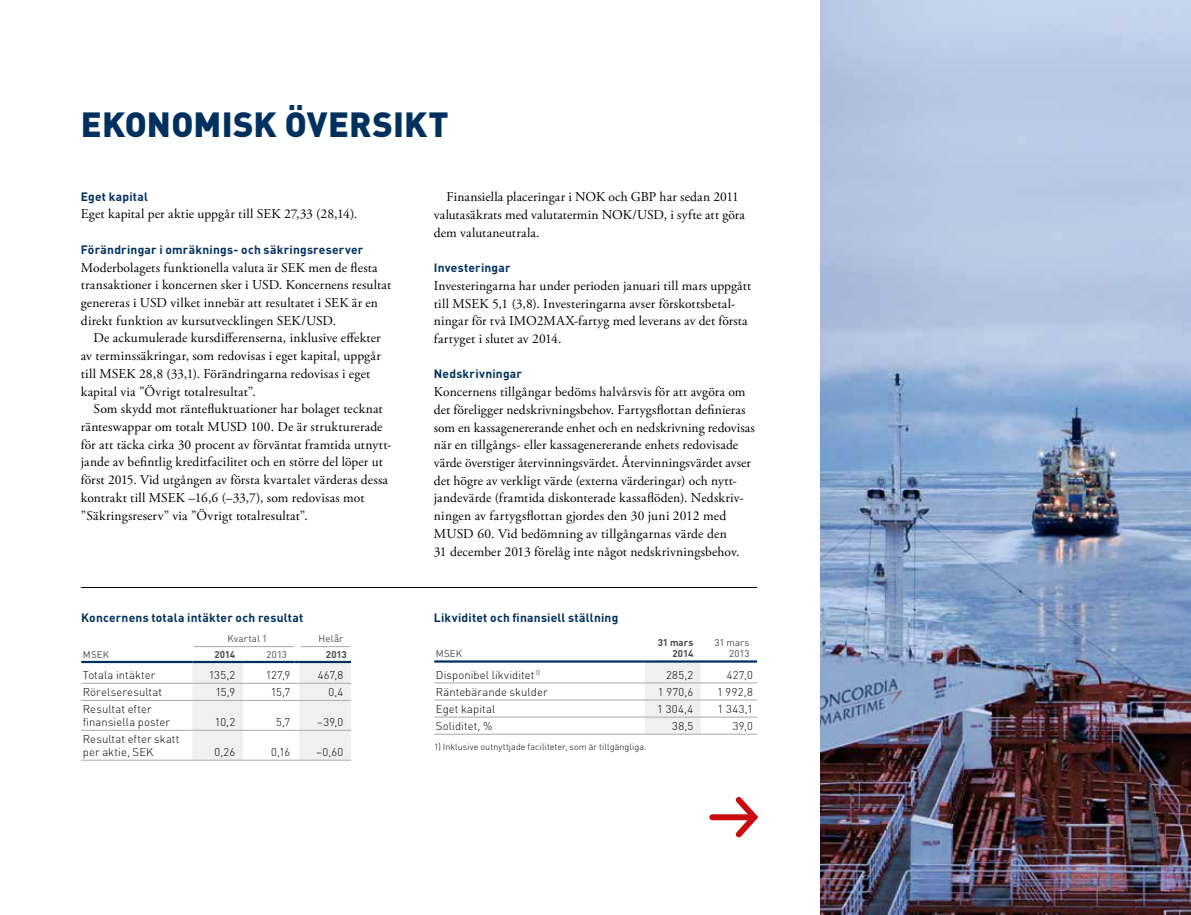
<style>
.page{position:relative;width:1191px;height:915px;background:#fff}
.page>*{position:absolute;margin:0;border:0;box-sizing:border-box;transform-origin:0 0}
.t1{font:900 34.5px "DINOT";letter-spacing:.005em;color:#00315e}
.t2{font:13.5px/17.7px "Adobe Garamond Pro";letter-spacing:.01em;color:#000}
.t3{font:700 12px "DINOT";letter-spacing:.02em;color:#00315e}
.t4{font:300 11.25px/12.8px "DINOT";letter-spacing:.01em;color:#000}
.t5{font:9.75px/11.2px "DINOT";letter-spacing:.01em;color:#4a4a49;text-align:right}
.t6{font:700 9.75px/11.2px "DINOT";letter-spacing:.005em;color:#4a4a49;text-align:right}
.t7{font:700 9.75px "DINOT";letter-spacing:-.015em;color:#4a4a49}
.t8{font:300 9px "DINOT";letter-spacing:.005em;color:#000}
</style>
<div class="page">
<img style="left:821px;top:0;width:370px;height:914px">
<svg style="left:730px;top:797px;width:29px;height:41px"></svg>
<div style="left:712px;top:814px;width:39px;height:6px;background:#c90c0f"></div>
<hr style="left:81px;top:682px;width:111px;height:1px;background:#b3b2b2">
<hr style="left:81px;top:699px;width:111px;height:1px;background:#b3b2b2">
<hr style="left:81px;top:729px;width:111px;height:1px;background:#b3b2b2">
<hr style="left:81px;top:759px;width:111px;height:1px;background:#b3b2b2">
<hr style="left:81px;top:660px;width:111px;height:3px;background:#00315e">
<svg style="left:192px;top:660px;width:159px;height:100px"></svg>
<hr style="left:299px;top:660px;width:52px;height:3px;background:#00315e">
<hr style="left:194px;top:645px;width:100px;height:2px;background:#b3b2b2">
<hr style="left:301px;top:645px;width:49px;height:2px;background:#b3b2b2">
<div style="left:645px;top:662px;width:56px;height:71px;background:#f0f0f0"></div>
<hr style="left:434px;top:660px;width:211px;height:2px;background:#00315e">
<hr style="left:434px;top:699px;width:211px;height:1px;background:#b3b2b2">
<hr style="left:434px;top:716px;width:211px;height:1px;background:#b3b2b2">
<hr style="left:434px;top:733px;width:211px;height:1px;background:#b3b2b2">
<hr style="left:645px;top:660px;width:56px;height:2px;background:#00315e">
<hr style="left:701px;top:660px;width:56px;height:2px;background:#00315e">
<hr style="left:645px;top:699px;width:56px;height:1px;background:#b3b2b2">
<hr style="left:701px;top:699px;width:56px;height:1px;background:#b3b2b2">
<hr style="left:645px;top:716px;width:56px;height:1px;background:#b3b2b2">
<hr style="left:701px;top:716px;width:56px;height:1px;background:#b3b2b2">
<hr style="left:645px;top:733px;width:56px;height:1px;background:#b3b2b2">
<hr style="left:701px;top:733px;width:56px;height:1px;background:#b3b2b2">
<hr style="left:434px;top:682px;width:211px;height:1px;background:#b3b2b2">
<hr style="left:645px;top:682px;width:56px;height:1px;background:#b3b2b2">
<hr style="left:701px;top:682px;width:56px;height:1px;background:#b3b2b2">
<hr style="left:81px;top:587px;width:676px;height:1px;background:#000">
<h1 class="t1" style="left:81px;top:101px;width:369px">EKONOMISK ÖVERSIKT</h1>
<p class="t3" style="left:81px;top:188px;width:69px">Eget kapital</p>
<p class="t2" style="left:81px;top:206px;width:278px">Eget kapital per aktie uppgår till SEK 27,33 (28,14).</p>
<p class="t3" style="left:81px;top:241px;width:284px">Förändringar i omräknings- och säkringsreserver</p>
<p class="t2" style="left:81px;top:259px;width:312px">Moderbolagets funktionella valuta är SEK men de flesta transaktioner i koncernen sker i USD. Koncernens resultat genereras i USD vilket innebär att resultatet i SEK är en direkt funktion av kursutvecklingen SEK/USD.</p>
<p class="t2" style="left:81px;top:329px;width:302px;text-indent:13px">De ackumulerade kursdifferenserna, inklusive effekter av terminssäkringar, som redovisas i eget kapital, uppgår till MSEK 28,8 (33,1). Förändringarna redovisas i eget kapital via ”Övrigt totalresultat”.</p>
<p class="t2" style="left:81px;top:400px;width:312px;text-indent:13px">Som skydd mot räntefluktuationer har bolaget tecknat ränteswappar om totalt MUSD 100. De är strukturerade för att täcka cirka 30 procent av förväntat framtida utnytt&shy;jande av befintlig kreditfacilitet och en större del löper ut först 2015. Vid utgången av första kvartalet värderas dessa kontrakt till MSEK –16,6 (–33,7), som redovisas mot ”Säkringsreserv” via ”Övrigt totalresultat”.</p>
<p class="t3" style="left:81px;top:609px;width:223px">Koncernens totala intäkter och resultat</p>
<p class="t5" style="left:228px;top:632px;width:41px">Kvartal 1</p>
<p class="t5" style="left:318px;top:632px;width:26px">Helår</p>
<p class="t5" style="left:83px;top:648px;width:28px">MSEK</p>
<p class="t7" style="left:214px;top:647px;width:22px">2014</p>
<p class="t5" style="left:266px;top:648px;width:22px">2013</p>
<p class="t7" style="left:326px;top:647px;width:22px">2013</p>
<p class="t4" style="left:83px;top:668px;width:74px">Totala intäkter</p>
<p class="t4" style="left:209px;top:668px;width:28px">135,2</p>
<p class="t4" style="left:266px;top:668px;width:26px">127,9</p>
<p class="t4" style="left:318px;top:668px;width:27px">467,8</p>
<p class="t4" style="left:83px;top:685px;width:81px">Rörelseresultat</p>
<p class="t4" style="left:215px;top:685px;width:21px">15,9</p>
<p class="t4" style="left:271px;top:685px;width:21px">15,7</p>
<p class="t4" style="left:328px;top:685px;width:16px">0,4</p>
<p class="t4" style="left:83px;top:702px;width:89px">Resultat efter finansiella poster</p>
<p class="t4" style="left:215px;top:715px;width:22px">10,2</p>
<p class="t4" style="left:276px;top:715px;width:16px">5,7</p>
<p class="t4" style="left:317px;top:715px;width:28px">–39,0</p>
<p class="t4" style="left:83px;top:732px;width:98px">Resultat efter skatt per aktie, SEK</p>
<p class="t4" style="left:214px;top:744px;width:22px">0,26</p>
<p class="t4" style="left:271px;top:744px;width:21px">0,16</p>
<p class="t4" style="left:316px;top:744px;width:29px">–0,60</p>
<p class="t2" style="left:434px;top:188px;width:313px;text-indent:13px">Finansiella placeringar i NOK och GBP har sedan 2011 valutasäkrats med valutatermin NOK/USD, i syfte att göra dem valutaneutrala.</p>
<p class="t3" style="left:434px;top:259px;width:78px">Investeringar</p>
<p class="t2" style="left:434px;top:277px;width:319px">Investeringarna har under perioden januari till mars uppgått till MSEK 5,1 (3,8). Investeringarna avser förskottsbetal-- ningar för två IMO2MAX-fartyg med leverans av det första fartyget i slutet av 2014.</p>
<p class="t3" style="left:434px;top:366px;width:90px">Nedskrivningar</p>
<p class="t2" style="left:434px;top:383px;width:322px">Koncernens tillgångar bedöms halvårsvis för att avgöra om det föreligger nedskrivningsbehov. Fartygsflottan definieras som en kassagenererande enhet och en nedskrivning redovisas när en tillgångs- eller kassagenererande enhets redovisade värde överstiger återvinningsvärdet. Återvinningsvärdet avser det högre av verkligt värde (externa värderingar) och nytt&shy;jandevärde (framtida diskonterade kassaflöden). Nedskriv&shy;ningen av fartygsflottan gjordes den 30 juni 2012 med MUSD 60. Vid bedömning av tillgångarnas värde den<br>31 december 2013 förelåg inte något nedskrivningsbehov.</p>
<p class="t3" style="left:434px;top:609px;width:186px">Likviditet och finansiell ställning</p>
<p class="t5" style="left:436px;top:647px;width:28px">MSEK</p>
<p class="t6" style="left:657px;top:636px;width:37px">31 mars<br>2014</p>
<p class="t5" style="left:714px;top:636px;width:37px">31 mars<br>2013</p>
<p class="t4" style="left:436px;top:667px;width:105px">Disponibel likviditet<sup>1)</sup></p>
<p class="t4" style="left:666px;top:667px;width:29px">285,2</p>
<p class="t4" style="left:727px;top:667px;width:28px">427,0</p>
<p class="t4" style="left:436px;top:684px;width:113px">Räntebärande skulder</p>
<p class="t4" style="left:658px;top:684px;width:37px">1 970,6</p>
<p class="t4" style="left:717px;top:684px;width:37px">1 992,8</p>
<p class="t4" style="left:436px;top:701px;width:61px">Eget kapital</p>
<p class="t4" style="left:657px;top:701px;width:38px">1 304,4</p>
<p class="t4" style="left:717px;top:701px;width:37px">1 343,1</p>
<p class="t4" style="left:436px;top:718px;width:58px">Soliditet, %</p>
<p class="t4" style="left:672px;top:718px;width:23px">38,5</p>
<p class="t4" style="left:732px;top:718px;width:22px">39,0</p>
<p class="t8" style="left:434px;top:740px;width:214px">1) Inklusive outnyttjade faciliteter, som är tillgängliga.</p>
</div>
